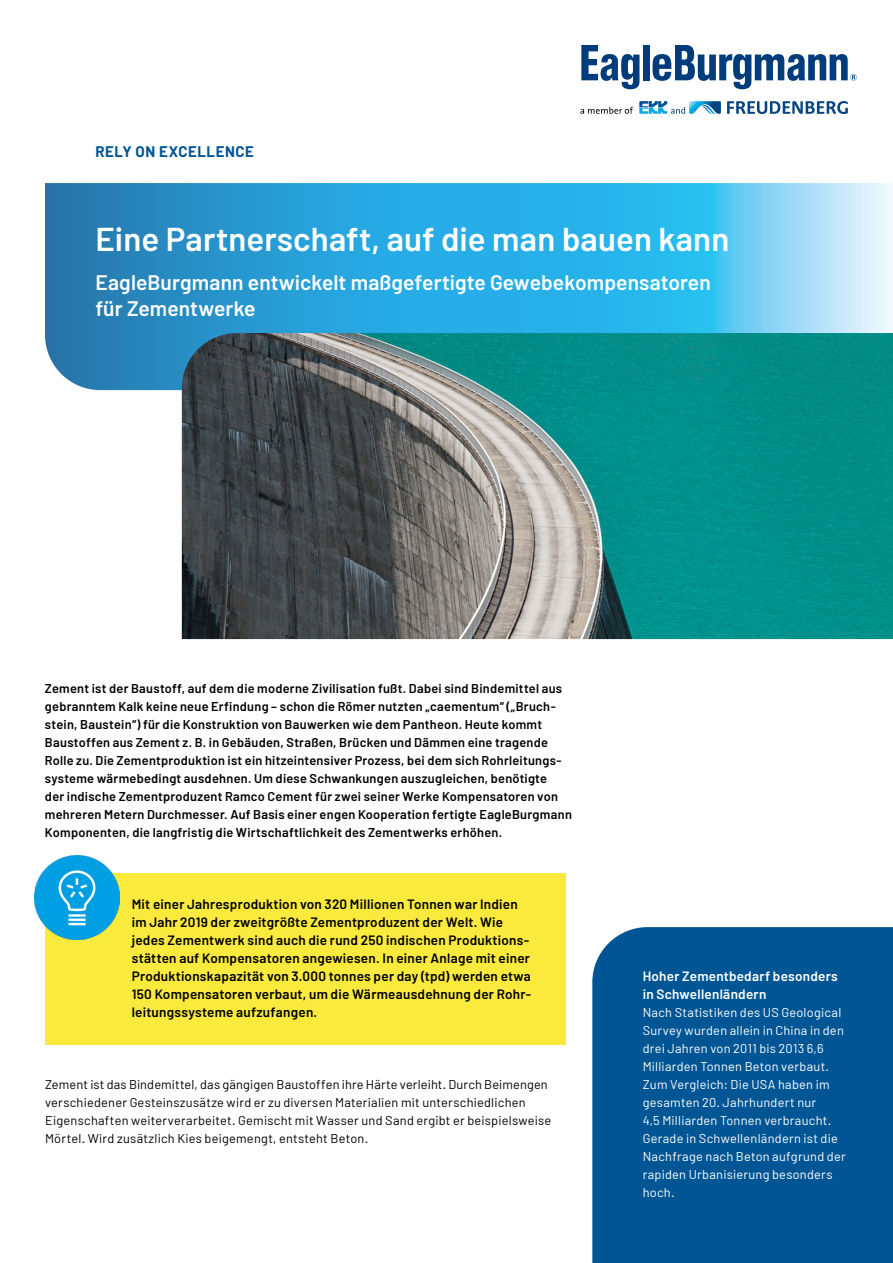
<style>
.page{position:relative;width:893px;height:1263px;background:#fff}
.page>*{position:absolute;margin:0;border:0;box-sizing:border-box;transform-origin:0 0}
.t1{font:600 33px "Barlow";letter-spacing:.005em;color:#fff}
.t2{font:600 21px/25.5px "Barlow";letter-spacing:.005em;color:#fff}
.t3{font:700 15px "Barlow";letter-spacing:.035em;color:#005594}
.t4{font:600 13.5px/18px "Barlow";letter-spacing:.02em;color:#000}
.t5{font:600 13.5px/18px "Barlow";letter-spacing:.02em;color:#fff}
.t6{font:600 12.75px/18px "Barlow";letter-spacing:.02em;color:#000}
.t7{font:12.75px/18px "Barlow";letter-spacing:.02em;color:#fff}
.t8{font:12.75px/18px "Barlow";letter-spacing:.02em;color:#000}
</style>
<div class="page">
<svg style="left:581px;top:45px;width:58px;height:44px"></svg>
<div style="left:643px;top:45px;width:6px;height:35px;background:#003c7c"></div>
<svg style="left:652px;top:45px;width:205px;height:44px"></svg>
<svg style="left:580px;top:107px;width:53px;height:7px"></svg>
<svg style="left:727px;top:101px;width:121px;height:13px"></svg>
<svg style="left:639px;top:101px;width:82px;height:13px"></svg>
<svg style="left:45px;top:183px;width:848px;height:207px;background:#40acdc"></svg>
<div style="left:45px;top:873px;width:521px;height:171px;background:#faea3d"></div>
<img style="left:34px;top:855px;width:85px;height:84px">
<div style="left:592px;top:927px;width:301px;height:336px;background:#005594"></div>
<img style="left:182px;top:333px;width:711px;height:306px">
<p class="t3" style="left:95px;top:143px;width:160px">RELY ON EXCELLENCE</p>
<h1 class="t1" style="left:95px;top:215px;width:635px">Eine Partnerschaft, auf die man bauen kann</h1>
<h2 class="t2" style="left:95px;top:268px;width:617px">EagleBurgmann entwickelt maßgefertigte Gewebekompensatoren für Zementwerke</h2>
<p class="t6" style="left:45px;top:678px;width:528px">Zement ist der Baustoff, auf dem die moderne Zivilisation fußt. Dabei sind Bindemittel aus gebranntem Kalk keine neue Erfindung – schon die Römer nutzten „caementum“ („Bruch&shy;stein, Baustein“) für die Konstruktion von Bauwerken wie dem Pantheon. Heute kommt Baustoffen aus Zement z. B. in Gebäuden, Straßen, Brücken und Dämmen eine tragende Rolle zu. Die Zementproduktion ist ein hitzeintensiver Prozess, bei dem sich Rohrleitungs&shy;systeme wärmebedingt ausdehnen. Um diese Schwankungen auszugleichen, benötigte<br>der indische Zementproduzent Ramco Cement für zwei seiner Werke Kompensatoren von mehreren Metern Durchmesser. Auf Basis einer engen Kooperation fertigte EagleBurgmann Komponenten, die langfristig die Wirtschaftlichkeit des Zementwerks erhöhen.</p>
<p class="t4" style="left:132px;top:894px;width:401px">Mit einer Jahresproduktion von 320 Millionen Tonnen war Indien im Jahr 2019 der zweitgrößte Zementproduzent der Welt. Wie jedes Zementwerk sind auch die rund 250 indischen Produktions&shy;stätten auf Kompensatoren angewiesen. In einer Anlage mit einer Produktionskapazität von 3.000 tonnes per day (tpd) werden etwa 150 Kompensatoren verbaut, um die Wärmeausdehnung der Rohr&shy;leitungssysteme aufzufangen.</p>
<p class="t8" style="left:45px;top:1075px;width:508px">Zement ist das Bindemittel, das gängigen Baustoffen ihre Härte verleiht. Durch Beimengen verschiedener Gesteinszusätze wird er zu diversen Materialien mit unterschiedlichen Eigenschaften weiterverarbeitet. Gemischt mit Wasser und Sand ergibt er beispielsweise Mörtel. Wird zusätzlich Kies beigemengt, entsteht Beton.</p>
<p class="t5" style="left:643px;top:966px;width:197px">Hoher Zementbedarf besonders in Schwellenländern</p>
<p class="t7" style="left:643px;top:1003px;width:204px">Nach Statistiken des US Geological<br>Survey wurden allein in China in den drei Jahren von 2011 bis 2013 6,6<br>Milliarden Tonnen Beton verbaut.<br>Zum Vergleich: Die USA haben im gesamten 20. Jahrhundert nur<br>4,5 Milliarden Tonnen verbraucht.<br>Gerade in Schwellenländern ist die<br>Nachfrage nach Beton aufgrund der rapiden Urbanisierung besonders hoch.</p>
</div>
